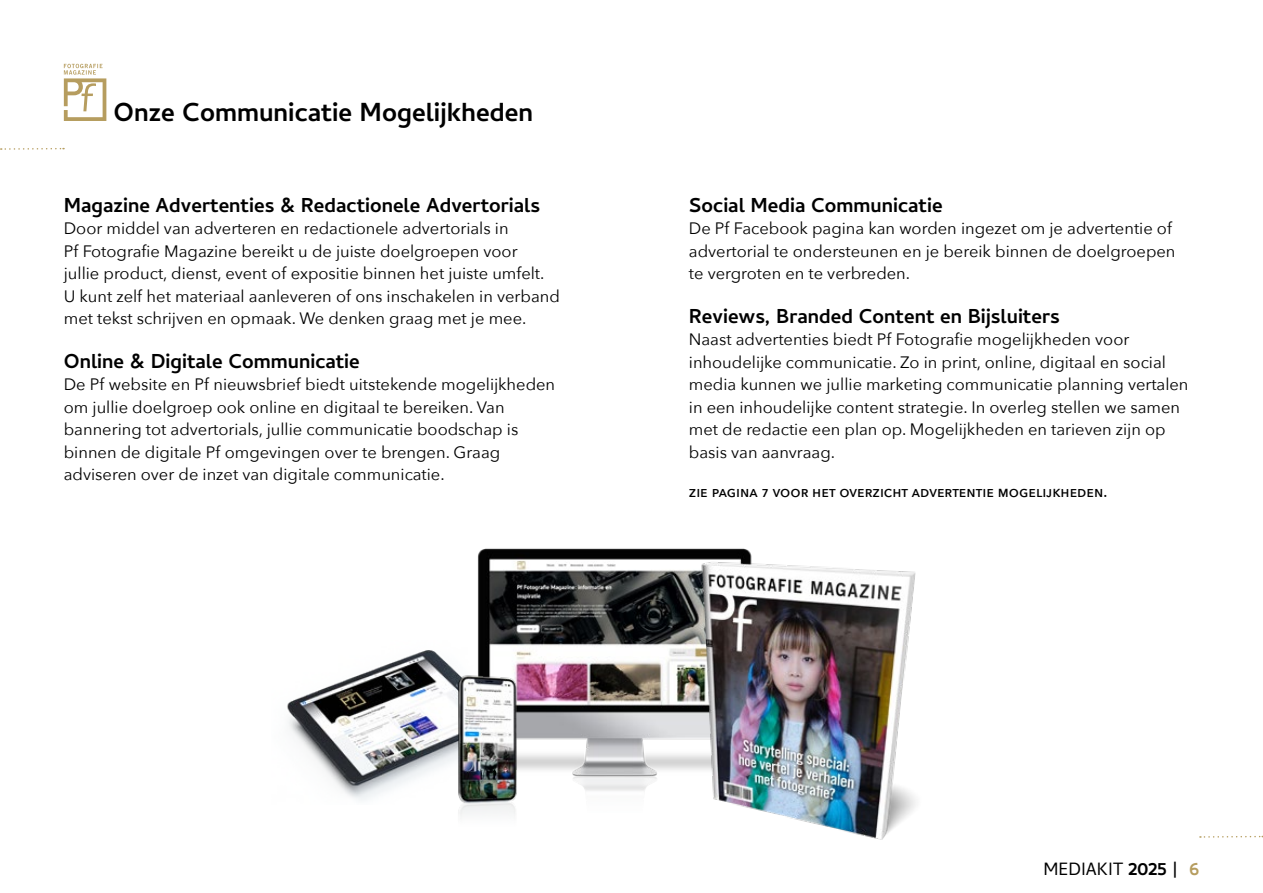
<style>
.page{position:relative;width:1263px;height:893px;background:#fff}
.page>*{position:absolute;margin:0;border:0;box-sizing:border-box;transform-origin:0 0}
.t1{font:700 33px "Cambay Devanagari";color:#000}
.t2{font:700 25.5px "Cambay Devanagari";color:#000}
.t3{font:22.5px "Cambay Devanagari";color:#000}
.t4{font:16.5px/22.5px "Avenir Next";color:#000}
.t5{font:500 15px "Avenir Next";color:#000}
.s1{font-weight:700;font-size:25.5px}
.s2{font-weight:700;font-size:19.5px}
.s3{font-weight:700;font-size:25.5px;color:#b69d5f}
</style>
<div class="page">
<svg style="left:1px;top:148px;width:63px;height:2px"></svg>
<svg style="left:1200px;top:836px;width:63px;height:2px"></svg>
<svg style="left:64px;top:64px;width:42px;height:57px"></svg>
<img style="left:477px;top:548px;width:204px;height:243px">
<img style="left:287px;top:640px;width:231px;height:161px">
<img style="left:432px;top:671px;width:99px;height:145px">
<img style="left:681px;top:548px;width:235px;height:292px">
<h1 class="t1" style="left:114px;top:90px;width:421px">Onze Communicatie Mogelijkheden</h1>
<h2 class="t2" style="left:64px;top:188px;width:478px">Magazine Advertenties &amp; Redactionele Advertorials</h2>
<p class="t4" style="left:64px;top:217px;width:498px">Door middel van adverteren en redactionele advertorials in<br>Pf Fotografie Magazine bereikt u de juiste doelgroepen voor<br>jullie product, dienst, event of expositie binnen het juiste umfelt.<br>U kunt zelf het materiaal aanleveren of ons inschakelen in verband met tekst schrijven en opmaak. We denken graag met je mee.</p>
<h2 class="t2" style="left:64px;top:344px;width:298px">Online &amp; Digitale Communicatie</h2>
<p class="t4" style="left:64px;top:373px;width:493px">De Pf website en Pf nieuwsbrief biedt uitstekende mogelijkheden om jullie doelgroep ook online en digitaal te bereiken. Van bannering tot advertorials, jullie communicatie boodschap is binnen de digitale Pf omgevingen over te brengen. Graag adviseren over de inzet van digitale communicatie.</p>
<h2 class="t2" style="left:689px;top:188px;width:255px">Social Media Communicatie</h2>
<p class="t4" style="left:689px;top:217px;width:488px">De Pf Facebook pagina kan worden ingezet om je advertentie of advertorial te ondersteunen en je bereik binnen de doelgroepen te vergroten en te verbreden.</p>
<h2 class="t2" style="left:689px;top:299px;width:372px">Reviews, Branded Content en Bijsluiters</h2>
<p class="t4" style="left:689px;top:328px;width:501px">Naast advertenties biedt Pf Fotografie mogelijkheden voor inhoudelijke communicatie. Zo in print, online, digitaal en social media kunnen we jullie marketing communicatie planning vertalen in een inhoudelijke content strategie. In overleg stellen we samen met de redactie een plan op. Mogelijkheden en tarieven zijn op basis van aanvraag.</p>
<p class="t5" style="left:689px;top:479px;width:420px">zie pagina 7 voor het overzicht advertentie mogelijkheden.</p>
<h3 class="t3" style="left:1043px;top:858px;width:157px">MEDIAKIT <span class="s1">2025</span> <span class="s2">|</span> <span class="s3">6</span></h3>
</div>
